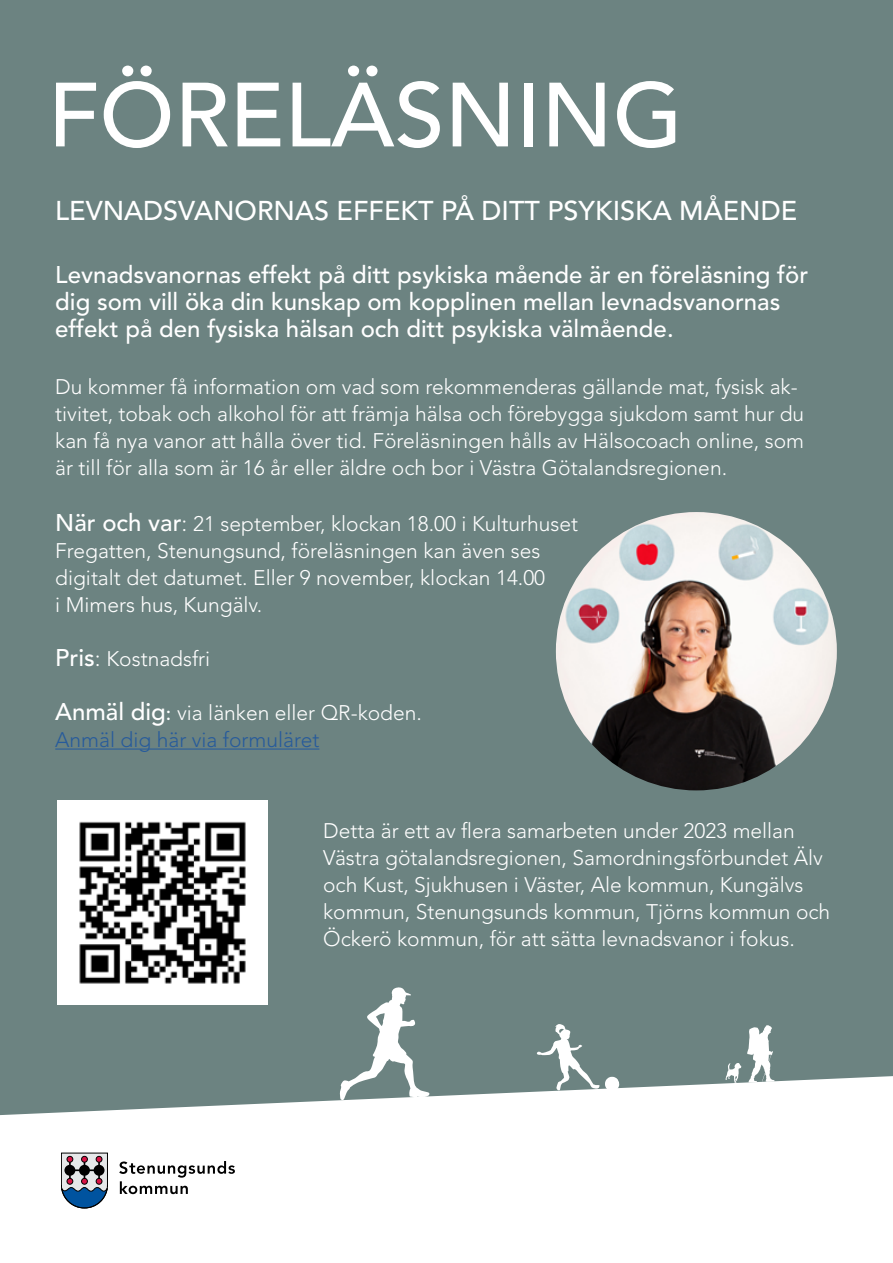
<style>
.page{position:relative;width:893px;height:1263px;background:#fff}
.page>*{position:absolute;margin:0;border:0;box-sizing:border-box;transform-origin:0 0}
.t1{font:500 90px "Avenir LT Std";color:#fff}
.t2{font:500 27px "Avenir LT Std";color:#fff}
.t3{font:500 24px/27px "Avenir LT Std";color:#fff}
.t4{font:300 21px/27px "Avenir LT Std";color:#fff}
.t5{font:300 21px/27px "Avenir LT Std";color:#275b9b}
.s1{font-weight:500;font-size:24px}
.s2{font-size:22.5px}
.s3{font-weight:500;font-size:24px;color:#fff}
.s4{font-weight:500;font-size:19.5px;color:#fff}
.s5{color:#fff}
</style>
<div class="page">
<div style="left:0;top:0;width:893px;height:1168px;background:#6c8381"></div>
<svg style="left:0;top:1076px;width:893px;height:119px;fill:#fff"></svg>
<hr style="left:55px;top:748px;width:264px;height:1px;background:#275b9b">
<svg style="left:119px;top:1161px;width:116px;height:33px"></svg>
<svg style="left:60px;top:1153px;width:49px;height:56px;background:#828c9e"></svg>
<img style="left:57px;top:800px;width:211px;height:205px">
<svg style="left:339px;top:987px;width:91px;height:113px"></svg>
<svg style="left:726px;top:1025px;width:48px;height:58px"></svg>
<img style="left:556px;top:512px;width:281px;height:278px">
<svg style="left:537px;top:1024px;width:82px;height:67px"></svg>
<h1 class="t1" style="left:48px;top:63px;width:636px">FÖRELÄSNING</h1>
<p class="t2" style="left:55px;top:195px;width:743px">LEVNADSVANORNAS EFFEKT PÅ DITT PSYKISKA MÅENDE</p>
<p class="t3" style="left:55px;top:261px;width:755px">Levnadsvanornas effekt på ditt psykiska mående är en föreläsning för dig som vill öka din kunskap om kopplinen mellan levnadsvanornas effekt på den fysiska hälsan och ditt psykiska välmående.</p>
<p class="t4" style="left:55px;top:374px;width:751px">Du kommer få information om vad som rekommenderas gällande mat, fysisk ak&shy;tivitet, tobak och alkohol för att främja hälsa och förebygga sjukdom samt hur du kan få nya vanor att hålla över tid. Föreläsningen hålls av Hälsocoach online, som är till för alla som är 16 år eller äldre och bor i Västra Götalandsregionen.</p>
<p class="t4" style="left:55px;top:510px;width:524px"><span class="s1">När och var</span><span class="s2">:</span> 21 september, klockan 18.00 i Kulturhuset Fregatten, Stenungsund, föreläsningen kan även ses digitalt det datumet. Eller 9 november, klockan 14.00<br>i Mimers hus, Kungälv.</p>
<p class="t4" style="left:55px;top:645px;width:157px"><span class="s1">Pris</span><span class="s2">:</span> Kostnadsfri</p>
<p class="t5" style="left:55px;top:699px;width:368px"><span class="s3">Anmäl dig</span><span class="s4">:</span> <span class="s5">via länken eller QR-koden.<br></span>Anmäl dig här via formuläret</p>
<p class="t4" style="left:323px;top:817px;width:509px">Detta är ett av flera samarbeten under 2023 mellan Västra götalandsregionen, Samordningsförbundet Älv och Kust, Sjukhusen i Väster, Ale kommun, Kungälvs kommun, Stenungsunds kommun, Tjörns kommun och Öckerö kommun, för att sätta levnadsvanor i fokus.</p>
</div>
